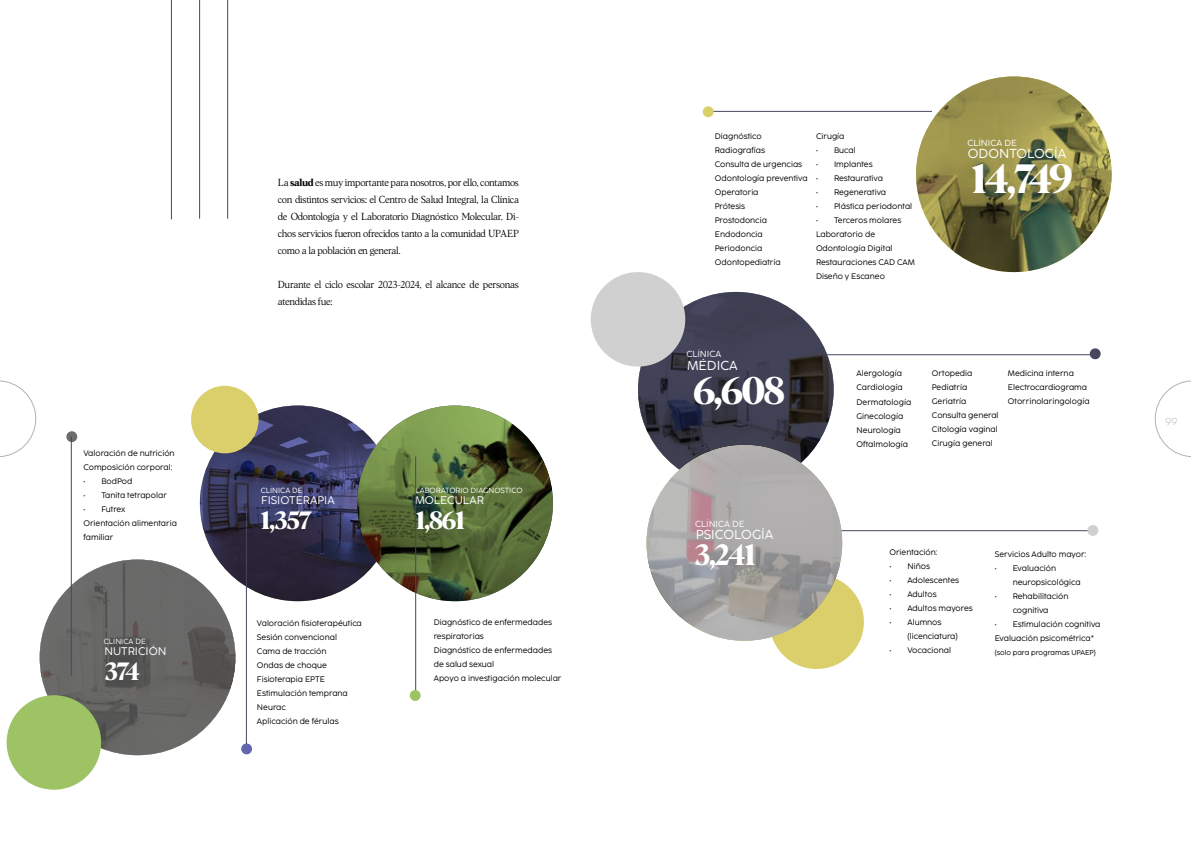
<style>
.page{position:relative;width:1191px;height:842px;background:#fff}
.page>*{position:absolute;margin:0;border:0;box-sizing:border-box;transform-origin:0 0}
.t1{font:700 40.7px "Albra";color:#fff}
.t2{font:700 38.3px "Albra";color:#fff}
.t3{font:700 29.3px "Albra";color:#fff}
.t4{font:700 24.9px "Albra";letter-spacing:-.06em;color:#fff}
.t5{font:13px "Coco Sharp";color:#fff}
.t6{font:11.1px "Coco Sharp";color:#fff}
.t7{font:300 10px/17px "Albra Text";letter-spacing:-.035em;color:#000;text-align:justify}
.t8{font:10px "Coco Sharp";color:#b4b1b1}
.t9{font:8.8px "Coco Sharp";color:#fff}
.t10{font:8px/14px "Coco Sharp";color:#000}
.t11{font:7.5px "Coco Sharp";color:#fff}
.t12{font:7px "Coco Sharp";color:#000}
.s1{font-family:"Albra Text Semi";font-weight:400}
</style>
<div class="page">
<svg style="left:1155px;top:381px;width:36px;height:76px"></svg>
<svg style="left:0;top:381px;width:36px;height:76px"></svg>
<svg style="left:40px;top:559px;width:195px;height:196px;background:#646362"></svg>
<svg style="left:200px;top:406px;width:195px;height:195px;background:#323151"></svg>
<svg style="left:357px;top:406px;width:196px;height:195px;background:#576b37"></svg>
<div style="left:191px;top:386px;width:68px;height:67px;background:#dbcf6b;border-radius:50%"></div>
<div style="left:7px;top:695px;width:94px;height:95px;background:#9ec365;border-radius:50%"></div>
<div style="left:66px;top:431px;width:11px;height:11px;background:#6d6d6c;border-radius:50%"></div>
<hr style="left:171px;top:0;width:1px;height:219px;background:#46475e">
<hr style="left:199px;top:0;width:1px;height:219px;background:#46475e">
<hr style="left:227px;top:0;width:1px;height:219px;background:#46475e">
<hr style="left:415px;top:456px;width:1px;height:239px;background:#46475e">
<hr style="left:71px;top:437px;width:1px;height:239px;background:#46475e">
<hr style="left:246px;top:509px;width:1px;height:239px;background:#46475e">
<div style="left:410px;top:690px;width:10px;height:11px;background:#9ec365;border-radius:50%"></div>
<div style="left:241px;top:743px;width:11px;height:11px;background:#6366ab;border-radius:50%"></div>
<hr style="left:784px;top:355px;width:311px;height:1px;background:#46475e">
<svg style="left:916px;top:76px;width:195px;height:196px;background:#7e7c44"></svg>
<svg style="left:638px;top:292px;width:195px;height:195px;background:#383848"></svg>
<div style="left:769px;top:574px;width:95px;height:95px;background:#dbcf6b;border-radius:50%"></div>
<div style="left:591px;top:272px;width:94px;height:95px;background:#d0d0d0;border-radius:50%"></div>
<div style="left:1089px;top:348px;width:11px;height:11px;background:#46475e;border-radius:50%"></div>
<hr style="left:708px;top:111px;width:224px;height:1px;background:#46475e">
<hr style="left:781px;top:530px;width:311px;height:1px;background:#46475e">
<div style="left:703px;top:106px;width:10px;height:11px;background:#dbcf6b;border-radius:50%"></div>
<svg style="left:646px;top:445px;width:196px;height:196px;background:#a9a5a5"></svg>
<div style="left:1087px;top:525px;width:11px;height:11px;background:#d0d0d0;border-radius:50%"></div>
<p class="t10" style="left:83px;top:446px;width:93px">Valoración de nutrición<br>Composición corporal:</p>
<p class="t10" style="left:83px;top:474px;width:50px">• BodPod</p>
<p class="t10" style="left:83px;top:488px;width:85px">• Tanita tetrapolar</p>
<p class="t10" style="left:83px;top:502px;width:95px">• Futrex<br>Orientación alimentaria familiar</p>
<p class="t11" style="left:104px;top:637px;width:44px">CLÍNICA DE</p>
<h3 class="t6" style="left:104px;top:644px;width:64px">NUTRICIÓN</h3>
<h3 class="t4" style="left:105px;top:653px;width:37px">374</h3>
<p class="t7" style="left:278px;top:173px;width:243px">La <span class="s1">salud</span> es muy importante para nosotros, por ello, contamos con distintos servicios: el Centro de Salud Integral, la Clínica de Odontología y el Laboratorio Diagnóstico Molecular. Di&shy;chos servicios fueron ofrecidos tanto a la comunidad UPAEP como a la población en general.</p>
<p class="t7" style="left:278px;top:275px;width:243px">Durante el ciclo escolar 2023-2024, el alcance de personas atendidas fue:</p>
<p class="t11" style="left:261px;top:486px;width:44px">CLÍNICA DE</p>
<p class="t11" style="left:415px;top:485px;width:109px">LABORATORIO DIAGNÓSTICO</p>
<h3 class="t6" style="left:261px;top:493px;width:75px">FISIOTERAPIA</h3>
<h3 class="t6" style="left:415px;top:493px;width:70px">MOLECULAR</h3>
<h3 class="t4" style="left:260px;top:502px;width:53px">1,357</h3>
<h3 class="t4" style="left:415px;top:502px;width:51px">1,861</h3>
<p class="t10" style="left:257px;top:616px;width:106px">Valoración fisioterapéutica<br>Sesión convencional<br>Cama de tracción<br>Ondas de choque<br>Fisioterapia EPTE<br>Estimulación temprana<br>Neurac<br>Aplicación de férulas</p>
<p class="t10" style="left:434px;top:615px;width:129px">Diagnóstico de enfermedades respiratorias<br>Diagnóstico de enfermedades de salud sexual<br>Apoyo a investigación molecular</p>
<p class="t10" style="left:715px;top:129px;width:94px">Diagnóstico<br>Radiografías<br>Consulta de urgencias<br>Odontología preventiva<br>Operatoria<br>Prótesis<br>Prostodoncia<br>Endodoncia<br>Periodoncia<br>Odontopediatría</p>
<p class="t10" style="left:816px;top:129px;width:30px">Cirugía</p>
<p class="t10" style="left:816px;top:143px;width:41px">• Bucal</p>
<p class="t10" style="left:816px;top:157px;width:58px">• Implantes</p>
<p class="t10" style="left:816px;top:171px;width:69px">• Restaurativa</p>
<p class="t10" style="left:816px;top:185px;width:72px">• Regenerativa</p>
<p class="t10" style="left:816px;top:199px;width:98px">• Plástica periodontal</p>
<p class="t10" style="left:816px;top:213px;width:100px">• Terceros molares<br>Laboratorio de<br>Odontología Digital<br>Restauraciones CAD CAM<br>Diseño y Escaneo</p>
<p class="t9" style="left:967px;top:137px;width:51px">CLÍNICA DE</p>
<h3 class="t5" style="left:968px;top:146px;width:100px">ODONTOLOGÍA</h3>
<h1 class="t1" style="left:970px;top:149px;width:104px">14,749</h1>
<p class="t9" style="left:686px;top:349px;width:36px">CLÍNICA</p>
<h3 class="t5" style="left:687px;top:358px;width:52px">MÉDICA</h3>
<h2 class="t2" style="left:693px;top:363px;width:93px">6,608</h2>
<p class="t10" style="left:856px;top:367px;width:56px">Alergología<br>Cardiología<br>Dermatología<br>Ginecología<br>Neurología<br>Oftalmología</p>
<p class="t10" style="left:932px;top:366px;width:68px">Ortopedia<br>Pediatría<br>Geriatría<br>Consulta general<br>Citología vaginal<br>Cirugía general</p>
<p class="t10" style="left:1008px;top:366px;width:83px">Medicina interna<br>Electrocardiograma<br>Otorrinolaringología</p>
<p class="t9" style="left:695px;top:518px;width:51px">CLÍNICA DE</p>
<h3 class="t5" style="left:695px;top:527px;width:79px">PSICOLOGÍA</h3>
<h3 class="t3" style="left:694px;top:534px;width:62px">3,241</h3>
<p class="t10" style="left:889px;top:545px;width:50px">Orientación:</p>
<p class="t10" style="left:889px;top:559px;width:42px">• Niños</p>
<p class="t10" style="left:889px;top:573px;width:71px">• Adolescentes</p>
<p class="t10" style="left:889px;top:587px;width:49px">• Adultos</p>
<p class="t10" style="left:889px;top:601px;width:85px">• Adultos mayores</p>
<p class="t10" style="left:907px;top:615px;width:52px;text-indent:-18px">• Alumnos (licenciatura)</p>
<p class="t10" style="left:889px;top:643px;width:63px">• Vocacional</p>
<p class="t10" style="left:994px;top:547px;width:93px">Servicios Adulto mayor:</p>
<p class="t10" style="left:1012px;top:561px;width:70px;text-indent:-18px">• Evaluación neuropsicológica</p>
<p class="t10" style="left:994px;top:589px;width:75px;text-align:center">• Rehabilitación cognitiva</p>
<p class="t10" style="left:994px;top:617px;width:107px">• Estimulación cognitiva<br>Evaluación psicométrica*</p>
<p class="t12" style="left:994px;top:648px;width:103px">(solo para programas UPAEP)</p>
<p class="t8" style="left:1165px;top:416px;width:13px">99</p>
</div>
